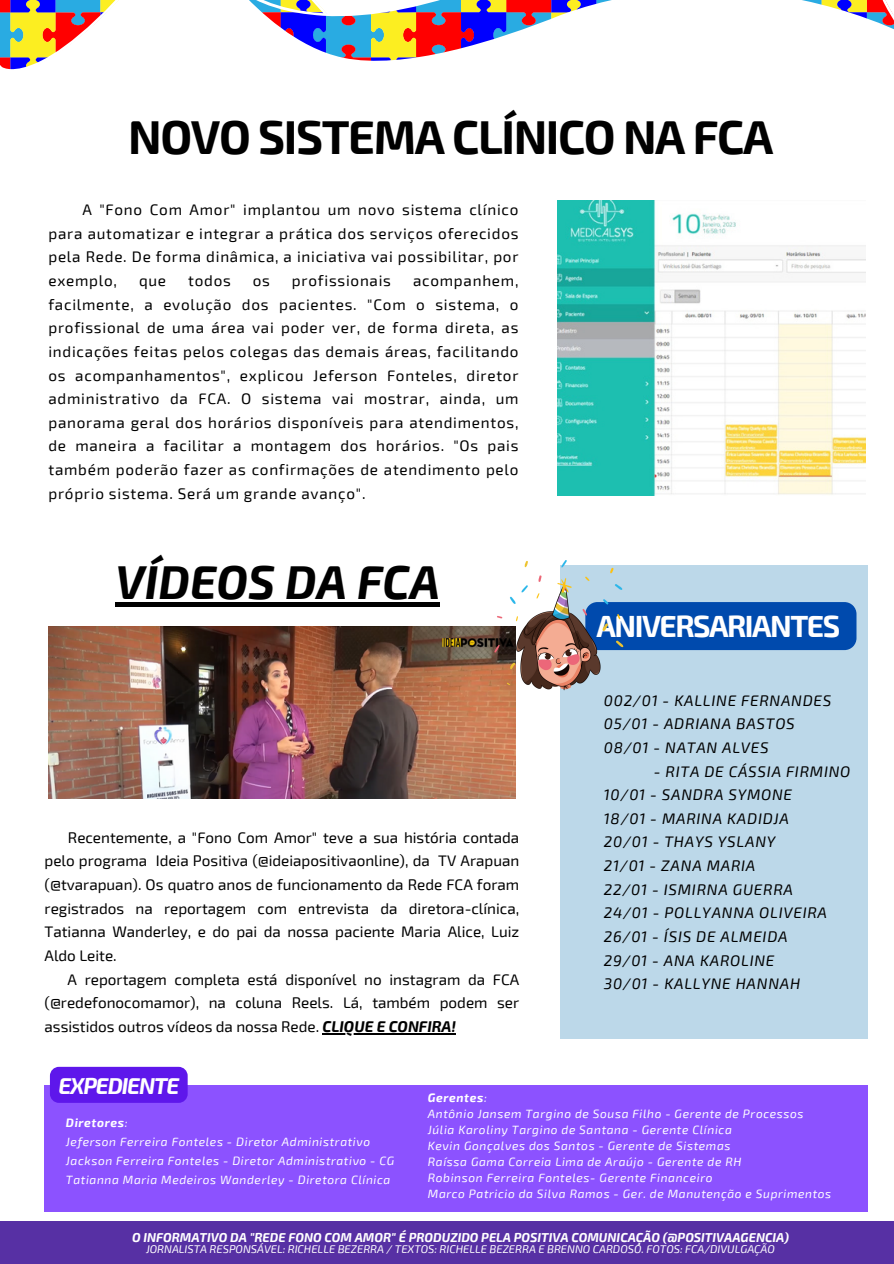
<style>
.page{position:relative;width:894px;height:1264px;background:#fff}
.page>*{position:absolute;margin:0;border:0;box-sizing:border-box;transform-origin:0 0}
.t1{font:700 46.5px "Exo 2";letter-spacing:-.03em;color:#000}
.t2{font:italic 700 46.5px "Exo 2";color:#000}
.t3{font:700 30px "Exo 2";letter-spacing:-.05em;color:#fff}
.t4{font:italic 700 22.5px "Exo 2";letter-spacing:-.05em;color:#fff}
.t5{font:15.3px/23.7px "Exo 2";letter-spacing:.05em;color:#000;text-align:justify}
.t6{font:italic 15.3px "Exo 2";letter-spacing:.05em;color:#000}
.t7{font:italic 700 12.6px "Exo 2";color:#fff}
.t8{font:italic 12px "Exo 2";letter-spacing:.05em;color:#fff}
.t9{font:italic 700 12px "Exo 2";letter-spacing:.05em;color:#fff}
.t10{font:italic 11.1px "Exo 2";color:#fff}
.s1{font-weight:700;font-style:italic}
.s2{font-weight:400}
</style>
<div class="page">
<svg style="left:0;top:0;width:893px;height:70px"></svg>
<div style="left:560px;top:565px;width:307px;height:473px;background:#bcd8e9"></div>
<div style="left:631px;top:602px;width:225px;height:48px;background:#004aad"></div>
<div style="left:0;top:1221px;width:893px;height:42px;background:#5730a4"></div>
<div style="left:45px;top:1085px;width:822px;height:127px;background:#8c52ff"></div>
<img style="left:48px;top:626px;width:467px;height:172px">
<img style="left:484px;top:560px;width:147px;height:139px">
<img style="left:557px;top:200px;width:308px;height:295px">
<div style="left:50px;top:1066px;width:138px;height:36px;background:#5e17eb;border-radius:9px"></div>
<div style="left:115px;top:602px;width:325px;height:5px;background:#000"></div>
<hr style="left:322px;top:1032px;width:134px;height:2px;background:#000">
<p class="t1" style="left:128px;top:107px;width:646px">NOVO SISTEMA CLÍNICO NA FCA</p>
<p class="t5" style="left:48px;top:197px;width:471px;text-indent:34px">A "Fono Com Amor" implantou um novo sistema clínico para automatizar e integrar a prática dos serviços oferecidos pela Rede. De forma dinâmica, a iniciativa vai possibilitar, por exemplo,</p>
<p class="t5" style="left:139px;top:268px;width:29px">que</p>
<p class="t5" style="left:188px;top:268px;width:44px">todos</p>
<p class="t5" style="left:253px;top:268px;width:19px">os</p>
<p class="t5" style="left:292px;top:268px;width:101px">profissionais</p>
<p class="t5" style="left:48px;top:268px;width:471px;text-indent:364px">acompanhem, facilmente, a evolução dos pacientes. "Com o sistema, o profissional de uma área vai poder ver, de forma direta, as indicações feitas pelos colegas das demais áreas, facilitando os acompanhamentos", explicou Jeferson Fonteles, diretor administrativo da FCA. O sistema vai mostrar, ainda, um panorama geral dos horários disponíveis para atendimentos, de maneira a facilitar a montagem dos horários. "Os pais também poderão fazer as confirmações de atendimento pelo próprio sistema. Será um grande avanço".</p>
<p class="t2" style="left:115px;top:552px;width:326px">VÍDEOS DA FCA</p>
<p class="t5" style="left:45px;top:824px;width:476px;text-indent:23px">Recentemente, a "Fono Com Amor" teve a sua história contada pelo programa Ideia Positiva (@ideiapositivaonline), da TV Arapuan (@tvarapuan). Os quatro anos de funcionamento da Rede FCA foram registrados na reportagem com entrevista da diretora-clínica, Tatianna Wanderley, e do pai da nossa paciente Maria Alice, Luiz Aldo Leite.</p>
<p class="t5" style="left:45px;top:966px;width:476px;text-indent:23px">A reportagem completa está disponível no instagram da FCA (@redefonocomamor), na coluna Reels. Lá, também podem ser assistidos outros vídeos da nossa Rede. <span class="s1">CLIQUE E CONFIRA!</span></p>
<p class="t3" style="left:596px;top:607px;width:245px">ANIVERSARIANTES</p>
<p class="t6" style="left:603px;top:690px;width:229px">002/01 - KALLINE FERNANDES</p>
<p class="t6" style="left:603px;top:714px;width:192px">05/01 - ADRIANA BASTOS</p>
<p class="t6" style="left:603px;top:737px;width:166px">08/01 - NATAN ALVES</p>
<p class="t6" style="left:653px;top:761px;width:198px">- RITA DE CÁSSIA FIRMINO</p>
<p class="t6" style="left:603px;top:785px;width:190px">10/01 - SANDRA SYMONE</p>
<p class="t6" style="left:603px;top:808px;width:187px">18/01 - MARINA KADIDJA</p>
<p class="t6" style="left:603px;top:832px;width:173px">20/01 - THAYS YSLANY</p>
<p class="t6" style="left:603px;top:855px;width:153px">21/01 - ZANA MARIA</p>
<p class="t6" style="left:603px;top:879px;width:190px">22/01 - ISMIRNA GUERRA</p>
<p class="t6" style="left:603px;top:903px;width:225px">24/01 - POLLYANNA OLIVEIRA</p>
<p class="t6" style="left:603px;top:926px;width:185px">26/01 - ÍSIS DE ALMEIDA</p>
<p class="t6" style="left:603px;top:950px;width:172px">29/01 - ANA KAROLINE</p>
<p class="t6" style="left:603px;top:974px;width:198px">30/01 - KALLYNE HANNAH</p>
<p class="t4" style="left:58px;top:1071px;width:122px">EXPEDIENTE</p>
<p class="t9" style="left:66px;top:1115px;width:63px">Diretores<span class="s2">:</span></p>
<p class="t8" style="left:66px;top:1134px;width:306px">Jeferson Ferreira Fonteles - Diretor Administrativo</p>
<p class="t8" style="left:66px;top:1153px;width:330px">Jackson Ferreira Fonteles - Diretor Administrativo - CG</p>
<p class="t8" style="left:66px;top:1172px;width:326px">Tatianna Maria Medeiros Wanderley - Diretora Clínica</p>
<p class="t9" style="left:428px;top:1089px;width:60px">Gerentes<span class="s2">:</span></p>
<p class="t8" style="left:428px;top:1105px;width:377px">Antônio Jansem Targino de Sousa Filho - Gerente de Processos</p>
<p class="t8" style="left:428px;top:1121px;width:305px">Júlia Karoliny Targino de Santana - Gerente Clínica</p>
<p class="t8" style="left:428px;top:1137px;width:304px">Kevin Gonçalves dos Santos - Gerente de Sistemas</p>
<p class="t8" style="left:428px;top:1153px;width:315px">Raíssa Gama Correia Lima de Araújo - Gerente de RH</p>
<p class="t8" style="left:428px;top:1169px;width:286px">Robinson Ferreira Fonteles- Gerente Financeiro</p>
<p class="t8" style="left:428px;top:1185px;width:405px">Marco Patricio da Silva Ramos - Ger. de Manutenção e Suprimentos</p>
<p class="t7" style="left:132px;top:1228px;width:658px">O INFORMATIVO DA "REDE FONO COM AMOR" É PRODUZIDO PELA POSITIVA COMUNICAÇÃO (@POSITIVAAGENCIA)</p>
<p class="t10" style="left:146px;top:1241px;width:630px">JORNALISTA RESPONSÁVEL: RICHELLE BEZERRA / TEXTOS: RICHELLE BEZERRA E BRENNO CARDOSO. FOTOS: FCA/DIVULGAÇÃO</p>
</div>
